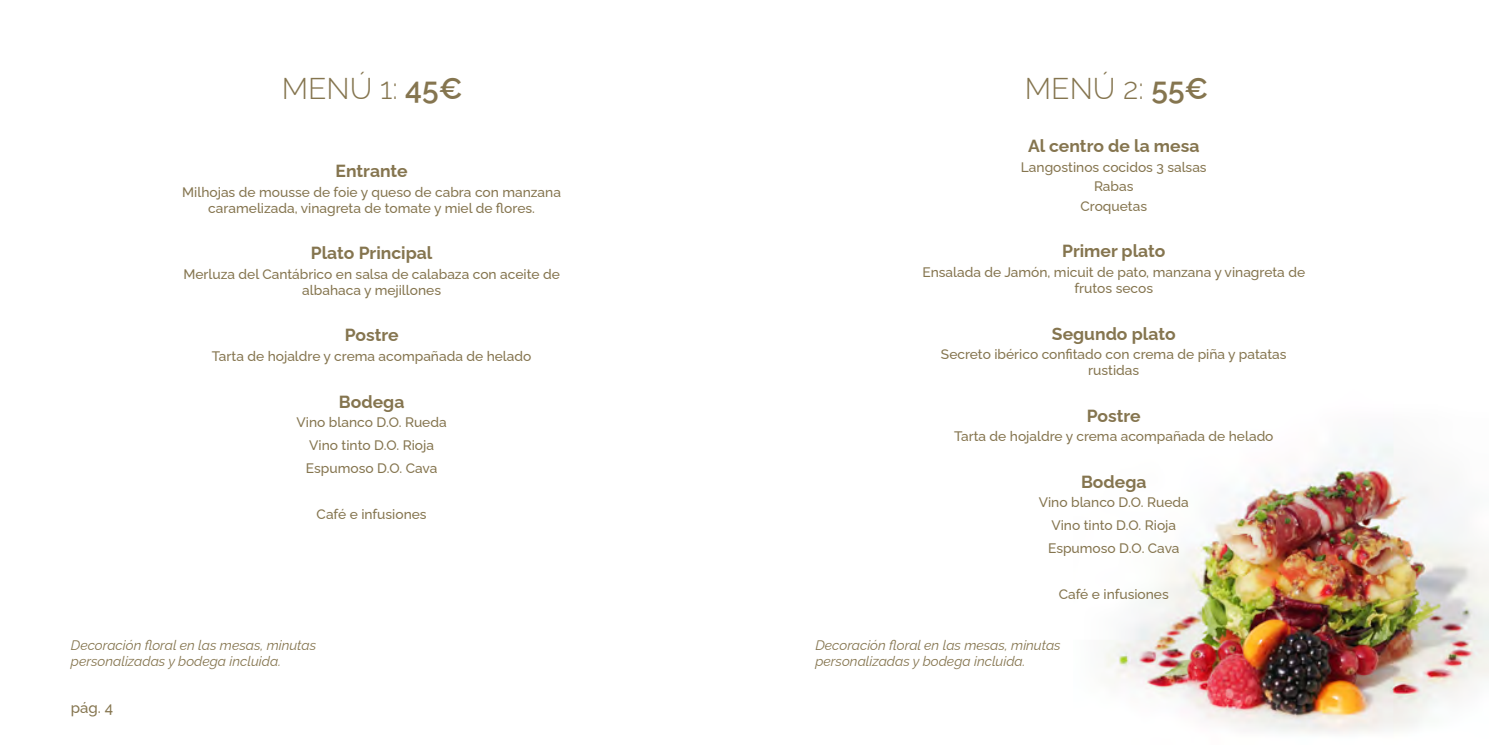
<style>
.page{position:relative;width:1489px;height:745px;background:#fff}
.page>*{position:absolute;margin:0;border:0;box-sizing:border-box;transform-origin:0 0}
.t1{font:300 30px "Raleway";color:#85754f}
.t2{font:700 17.5px "Raleway";color:#85754f}
.t3{font:500 15px "Raleway";color:#85754f}
.t4{font:500 13.75px/15.8px "Raleway";color:#85754f;text-align:center}
.t5{font:italic 13.75px/15.8px "Raleway";color:#85754f}
.s1{font-weight:600}
</style>
<div class="page">
<img style="left:1105px;top:441px;width:383px;height:292px">
<h1 class="t1" style="left:282px;top:65px;width:182px">MENÚ 1: <span class="s1">45€</span></h1>
<p class="t2" style="left:335px;top:157px;width:74px">Entrante</p>
<p class="t4" style="left:182px;top:182px;width:380px">Milhojas de mousse de foie y queso de cabra con manzana caramelizada, vinagreta de tomate y miel de flores.</p>
<p class="t2" style="left:311px;top:239px;width:123px">Plato Principal</p>
<p class="t4" style="left:183px;top:264px;width:378px">Merluza del Cantábrico en salsa de calabaza con aceite de albahaca y mejillones</p>
<p class="t2" style="left:345px;top:321px;width:55px">Postre</p>
<p class="t4" style="left:212px;top:346px;width:321px">Tarta de hojaldre y crema acompañada de helado</p>
<p class="t2" style="left:339px;top:387px;width:67px">Bodega</p>
<p class="t4" style="left:296px;top:409px;width:152px;line-height:22.9px">Vino blanco D.O. Rueda<br>Vino tinto D.O. Rioja<br>Espumoso D.O. Cava</p>
<p class="t4" style="left:316px;top:504px;width:111px">Café e infusiones</p>
<p class="t5" style="left:71px;top:635px;width:247px">Decoración floral en las mesas, minutas personalizadas y bodega incluida.</p>
<p class="t3" style="left:71px;top:695px;width:44px">pág. 4</p>
<h1 class="t1" style="left:1024px;top:65px;width:185px">MENÚ 2: <span class="s1">55€</span></h1>
<p class="t2" style="left:1028px;top:132px;width:173px">Al centro de la mesa</p>
<p class="t4" style="left:1020px;top:156px;width:187px;line-height:19.4px">Langostinos cocidos 3 salsas<br>Rabas<br>Croquetas</p>
<p class="t2" style="left:1062px;top:237px;width:105px">Primer plato</p>
<p class="t4" style="left:922px;top:262px;width:384px">Ensalada de Jamón, micuit de pato, manzana y vinagreta de frutos secos</p>
<p class="t2" style="left:1051px;top:319px;width:125px">Segundo plato</p>
<p class="t4" style="left:940px;top:344px;width:347px">Secreto ibérico confitado con crema de piña y patatas rustidas</p>
<p class="t2" style="left:1086px;top:401px;width:55px">Postre</p>
<p class="t4" style="left:954px;top:426px;width:321px">Tarta de hojaldre y crema acompañada de helado</p>
<p class="t2" style="left:1080px;top:467px;width:67px">Bodega</p>
<p class="t4" style="left:1038px;top:489px;width:152px;line-height:22.9px">Vino blanco D.O. Rueda<br>Vino tinto D.O. Rioja<br>Espumoso D.O. Cava</p>
<p class="t4" style="left:1058px;top:584px;width:111px">Café e infusiones</p>
<p class="t5" style="left:815px;top:635px;width:247px">Decoración floral en las mesas, minutas personalizadas y bodega incluida.</p>
</div>
